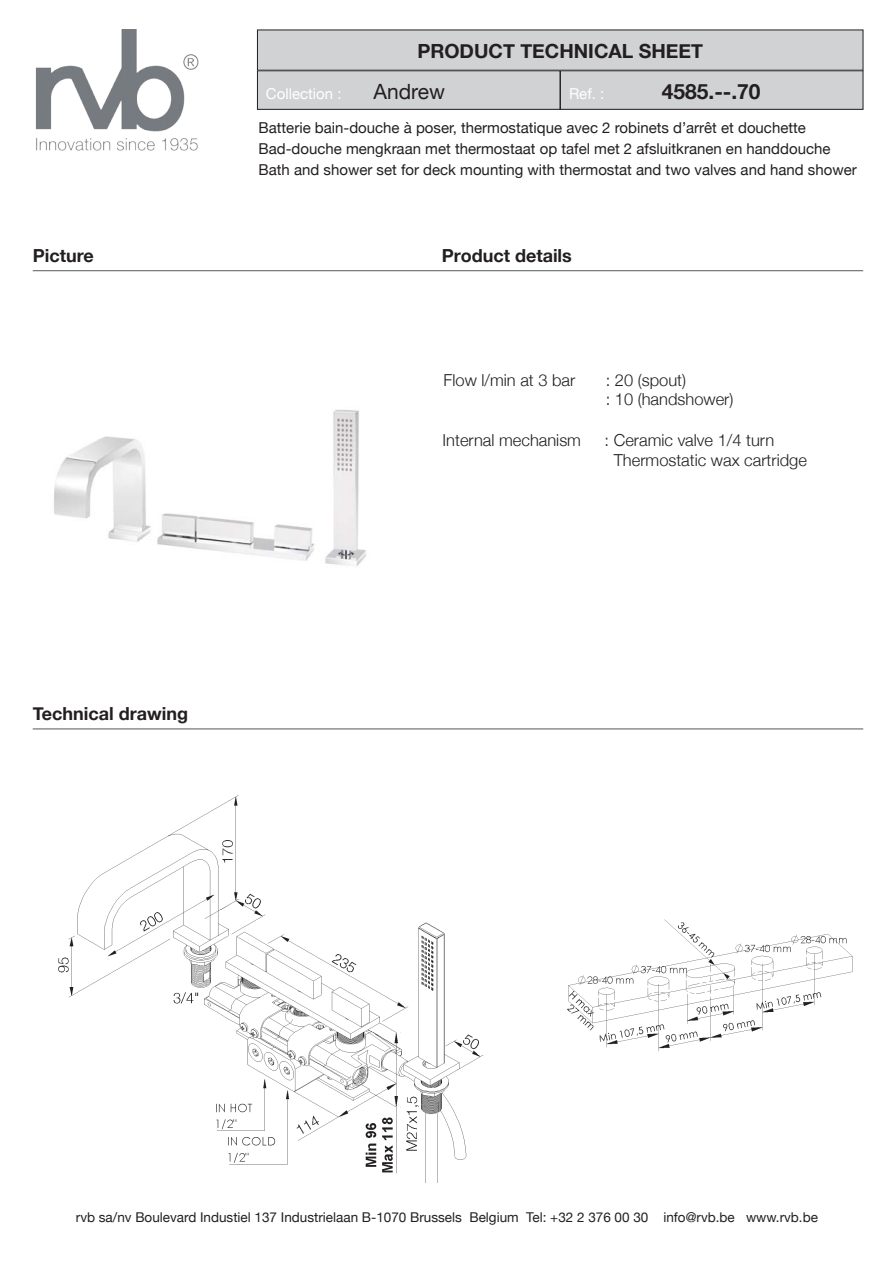
<style>
.page{position:relative;width:893px;height:1263px;background:#fff}
.page>*{position:absolute;margin:0;border:0;box-sizing:border-box;transform-origin:0 0}
.t1{font:700 21px "Helvetica Neue";color:#231f20}
.t2{font:21px "Helvetica Neue";color:#231f20}
.t3{font:700 19.5px "Helvetica Neue";color:#231f20}
.t4{font:700 18px "Helvetica Neue";color:#231f20}
.t5{font:300 16.5px "Helvetica Neue";color:#231f20}
.t6{font:15px "Helvetica Neue";color:#231f20}
.t7{font:15px "Helvetica Neue";color:#fff}
.t8{font:13.5px "Helvetica Neue";color:#231f20}
</style>
<div class="page">
<img style="left:35px;top:30px;width:164px;height:121px">
<div style="left:257px;top:71px;width:303px;height:38px;background:#d1d2d4"></div>
<div style="left:257px;top:71px;width:303px;height:39px;border:1px solid #231f20"></div>
<div style="left:560px;top:71px;width:303px;height:38px;background:#d1d2d4"></div>
<div style="left:560px;top:71px;width:303px;height:39px;border:1px solid #231f20"></div>
<div style="left:257px;top:30px;width:606px;height:40px;background:#d1d2d4"></div>
<hr style="left:33px;top:728px;width:830px;height:1px;background:#57585a">
<hr style="left:33px;top:270px;width:830px;height:1px;background:#57585a">
<img style="left:54px;top:409px;width:312px;height:157px">
<img style="left:567px;top:919px;width:286px;height:132px">
<img style="left:58px;top:795px;width:426px;height:387px">
<h2 class="t3" style="left:417px;top:39px;width:287px">PRODUCT TECHNICAL SHEET</h2>
<p class="t2" style="left:373px;top:79px;width:73px">Andrew</p>
<p class="t1" style="left:662px;top:79px;width:100px">4585.--.70</p>
<p class="t7" style="left:266px;top:85px;width:77px">Collection :</p>
<p class="t7" style="left:569px;top:85px;width:37px">Ref. :</p>
<p class="t6" style="left:259px;top:118px;width:549px">Batterie bain-douche à poser, thermostatique avec 2 robinets d’arrêt et douchette</p>
<p class="t6" style="left:259px;top:139px;width:573px">Bad-douche mengkraan met thermostaat op tafel met 2 afsluitkranen en handdouche</p>
<p class="t6" style="left:259px;top:160px;width:600px">Bath and shower set for deck mounting with thermostat and two valves and hand shower</p>
<p class="t4" style="left:33px;top:244px;width:63px">Picture</p>
<p class="t4" style="left:442px;top:244px;width:131px">Product details</p>
<p class="t4" style="left:33px;top:703px;width:157px">Technical drawing</p>
<p class="t5" style="left:444px;top:370px;width:133px">Flow l/min at 3 bar</p>
<p class="t5" style="left:606px;top:370px;width:82px">: 20 (spout)</p>
<p class="t5" style="left:606px;top:389px;width:129px">: 10 (handshower)</p>
<p class="t5" style="left:443px;top:430px;width:140px">Internal mechanism</p>
<p class="t5" style="left:605px;top:430px;width:171px">: Ceramic valve 1/4 turn</p>
<p class="t5" style="left:614px;top:450px;width:195px">Thermostatic wax cartridge</p>
<p class="t8" style="left:76px;top:1209px;width:744px">rvb sa/nv Boulevard Industiel 137 Industrielaan B-1070 Brussels Belgium Tel: +32 2 376 00 30 info@rvb.be www.rvb.be</p>
</div>
